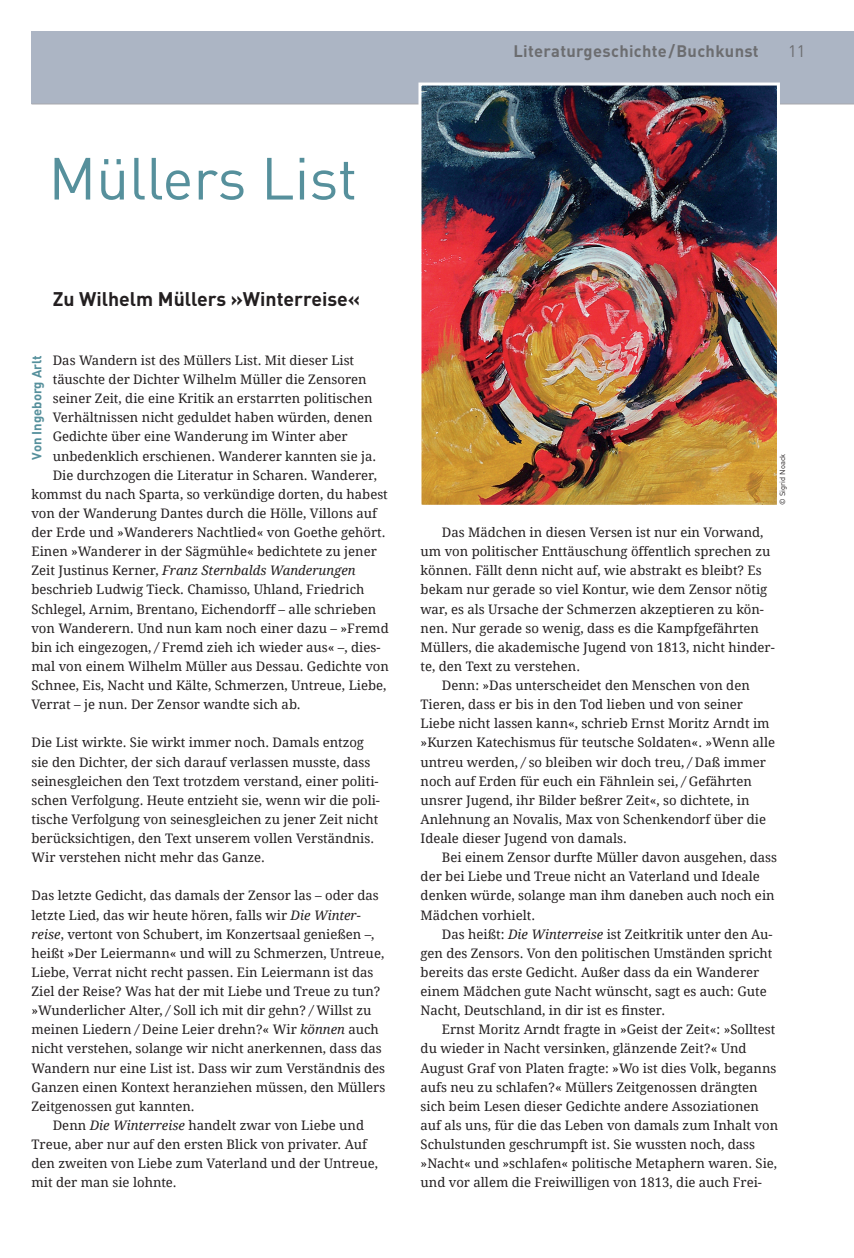
<style>
.page{position:relative;width:854px;height:1258px;background:#fff}
.page>*{position:absolute;margin:0;border:0;box-sizing:border-box;transform-origin:0 0}
.t1{font:58.5px "DINOT";color:#56909c}
.t2{font:700 19.5px "DINOT";color:#231f20}
.t3{font:700 16.5px "DINOT";letter-spacing:.02em;color:#6c6d70}
.t4{font:16.5px "DINOT";color:#6c6d70}
.t5{font:13.2px/19px "Droid Serif";color:#231f20}
.t6{font:italic 13.2px "Droid Serif";color:#231f20}
.t7{font:700 13.2px "DINOT";color:#56909c}
.t8{font:7.5px "DINOT";color:#231f20}
.s1{font-style:normal}
.s2{font-style:italic}
</style>
<div class="page">
<div style="left:31px;top:32px;width:823px;height:72px;background:#acb5c4"></div>
<hr style="left:31px;top:104px;width:823px;height:1px;background:#a8a9ad">
<img style="left:422px;top:87px;width:354px;height:417px">
<div style="left:418px;top:83px;width:362px;height:425px;border:3px solid #fff"></div>
<p class="t3" style="left:513px;top:40px;width:247px">Literaturgeschichte/Buchkunst</p>
<p class="t4" style="left:788px;top:40px;width:19px">11</p>
<h1 class="t1" style="left:49px;top:139px;width:310px">Müllers List</h1>
<h2 class="t2" style="left:53px;top:285px;width:309px">Zu Wilhelm Müllers »Winterreise«</h2>
<p class="t5" style="left:53px;top:351px;width:303px">Das Wandern ist des Müllers List. Mit dieser List</p>
<p class="t5" style="left:53px;top:370px;width:315px">täuschte der Dichter Wilhelm Müller die Zensoren</p>
<p class="t5" style="left:53px;top:389px;width:321px">seiner Zeit, die eine Kritik an erstarrten politischen</p>
<p class="t5" style="left:53px;top:408px;width:321px">Verhältnissen nicht geduldet haben würden, denen</p>
<p class="t5" style="left:53px;top:427px;width:296px">Gedichte über eine Wanderung im Winter aber</p>
<p class="t5" style="left:53px;top:446px;width:325px">unbedenklich erschienen. Wanderer kannten sie ja.</p>
<p class="t5" style="left:53px;top:465px;width:326px">Die durchzogen die Literatur in Scharen. Wanderer,</p>
<p class="t5" style="left:31px;top:485px;width:358px">kommst du nach Sparta, so verkündige dorten, du habest</p>
<p class="t5" style="left:31px;top:504px;width:347px">von der Wanderung Dantes durch die Hölle, Villons auf</p>
<p class="t5" style="left:31px;top:523px;width:356px">der Erde und »Wanderers Nachtlied« von Goethe gehört.</p>
<p class="t5" style="left:31px;top:542px;width:347px">Einen »Wanderer in der Sägmühle« bedichtete zu jener</p>
<p class="t6" style="left:31px;top:562px;width:326px"><span class="s1">Zeit Justinus Kerner,</span> Franz Sternbalds Wanderungen</p>
<p class="t5" style="left:31px;top:580px;width:334px">beschrieb Ludwig Tieck. Chamisso, Uhland, Friedrich</p>
<p class="t5" style="left:31px;top:599px;width:346px">Schlegel, Arnim, Brentano, Eichendorff – alle schrieben</p>
<p class="t5" style="left:31px;top:618px;width:359px">von Wanderern. Und nun kam noch einer dazu – »Fremd</p>
<p class="t5" style="left:31px;top:638px;width:351px">bin ich eingezogen, <span class="s2">/</span> Fremd zieh ich wieder aus« –, dies-</p>
<p class="t5" style="left:31px;top:657px;width:359px">mal von einem Wilhelm Müller aus Dessau. Gedichte von</p>
<p class="t5" style="left:31px;top:676px;width:356px">Schnee, Eis, Nacht und Kälte, Schmerzen, Untreue, Liebe,</p>
<p class="t5" style="left:31px;top:695px;width:271px">Verrat – je nun. Der Zensor wandte sich ab.</p>
<p class="t5" style="left:31px;top:733px;width:350px">Die List wirkte. Sie wirkt immer noch. Damals entzog sie den Dichter, der sich darauf verlassen musste, dass seinesgleichen den Text trotzdem verstand, einer politi&shy;schen Verfolgung. Heute entzieht sie, wenn wir die poli&shy;tische Verfolgung von seinesgleichen zu jener Zeit nicht berücksichtigen, den Text unserem vollen Verständnis.<br>Wir verstehen nicht mehr das Ganze.</p>
<p class="t5" style="left:31px;top:886px;width:349px">Das letzte Gedicht, das damals der Zensor las – oder das</p>
<p class="t5" style="left:31px;top:905px;width:331px">letzte Lied, das wir heute hören, falls wir <span class="s2">Die Winter-</span></p>
<p class="t5" style="left:31px;top:924px;width:345px"><span class="s2">reise</span>, vertont von Schubert, im Konzertsaal genießen –,</p>
<p class="t5" style="left:31px;top:944px;width:354px">heißt »Der Leiermann« und will zu Schmerzen, Untreue,</p>
<p class="t5" style="left:31px;top:963px;width:343px">Liebe, Verrat nicht recht passen. Ein Leiermann ist das</p>
<p class="t5" style="left:31px;top:982px;width:350px">Ziel der Reise? Was hat der mit Liebe und Treue zu tun?</p>
<p class="t5" style="left:31px;top:1001px;width:342px">»Wunderlicher Alter, <span class="s2">/</span> Soll ich mit dir gehn? <span class="s2">/</span> Willst zu</p>
<p class="t5" style="left:31px;top:1020px;width:349px">meinen Liedern <span class="s2">/</span> Deine Leier drehn?« Wir <span class="s2">können</span> auch</p>
<p class="t5" style="left:31px;top:1039px;width:352px">nicht verstehen, solange wir nicht anerkennen, dass das</p>
<p class="t5" style="left:31px;top:1058px;width:355px">Wandern nur eine List ist. Dass wir zum Verständnis des</p>
<p class="t5" style="left:31px;top:1077px;width:355px">Ganzen einen Kontext heranziehen müssen, den Müllers</p>
<p class="t5" style="left:31px;top:1096px;width:165px">Zeitgenossen gut kannten.</p>
<p class="t5" style="left:53px;top:1116px;width:313px">Denn <span class="s2">Die Winterreise</span> handelt zwar von Liebe und</p>
<p class="t5" style="left:31px;top:1135px;width:337px">Treue, aber nur auf den ersten Blick von privater. Auf</p>
<p class="t5" style="left:31px;top:1154px;width:348px">den zweiten von Liebe zum Vaterland und der Untreue,</p>
<p class="t5" style="left:31px;top:1173px;width:147px">mit der man sie lohnte.</p>
<p class="t7" style="left:28px;top:459px;width:106px;rotate:-90deg">Von Ingeborg Arlt</p>
<p class="t8" style="left:777px;top:505px;width:52px;rotate:-90deg">© Sigrid Noack</p>
<p class="t5" style="left:442px;top:523px;width:323px">Das Mädchen in diesen Versen ist nur ein Vorwand,</p>
<p class="t5" style="left:421px;top:542px;width:351px">um von politischer Enttäuschung öffentlich sprechen zu</p>
<p class="t5" style="left:421px;top:561px;width:343px">können. Fällt denn nicht auf, wie abstrakt es bleibt? Es</p>
<p class="t5" style="left:421px;top:580px;width:348px">bekam nur gerade so viel Kontur, wie dem Zensor nötig</p>
<p class="t5" style="left:421px;top:599px;width:345px">war, es als Ursache der Schmerzen akzeptieren zu kön-</p>
<p class="t5" style="left:421px;top:618px;width:340px">nen. Nur gerade so wenig, dass es die Kampfgefährten</p>
<p class="t5" style="left:421px;top:638px;width:356px">Müllers, die akademische Jugend von 1813, nicht hinder-</p>
<p class="t5" style="left:421px;top:657px;width:161px">te, den Text zu verstehen.</p>
<p class="t5" style="left:442px;top:676px;width:309px">Denn: »Das unterscheidet den Menschen von den</p>
<p class="t5" style="left:421px;top:695px;width:324px">Tieren, dass er bis in den Tod lieben und von seiner</p>
<p class="t5" style="left:421px;top:714px;width:350px">Liebe nicht lassen kann«, schrieb Ernst Moritz Arndt im</p>
<p class="t5" style="left:421px;top:733px;width:356px">»Kurzen Katechismus für teutsche Soldaten«. »Wenn alle</p>
<p class="t5" style="left:421px;top:752px;width:347px">untreu werden, <span class="s2">/</span> so bleiben wir doch treu, <span class="s2">/</span> Daß immer</p>
<p class="t5" style="left:421px;top:771px;width:333px">noch auf Erden für euch ein Fähnlein sei, <span class="s2">/</span> Gefährten</p>
<p class="t5" style="left:421px;top:791px;width:330px">unsrer Jugend, ihr Bilder beßrer Zeit«, so dichtete, in</p>
<p class="t5" style="left:421px;top:810px;width:347px">Anlehnung an Novalis, Max von Schenkendorf über die</p>
<p class="t5" style="left:421px;top:829px;width:208px">Ideale dieser Jugend von damals.</p>
<p class="t5" style="left:442px;top:848px;width:337px">Bei einem Zensor durfte Müller davon ausgehen, dass</p>
<p class="t5" style="left:421px;top:867px;width:341px">der bei Liebe und Treue nicht an Vaterland und Ideale</p>
<p class="t5" style="left:421px;top:886px;width:356px">denken würde, solange man ihm daneben auch noch ein</p>
<p class="t5" style="left:421px;top:905px;width:116px">Mädchen vorhielt.</p>
<p class="t5" style="left:442px;top:924px;width:332px">Das heißt: <span class="s2">Die Winterreise</span> ist Zeitkritik unter den Au-</p>
<p class="t5" style="left:421px;top:944px;width:353px">gen des Zensors. Von den politischen Umständen spricht</p>
<p class="t5" style="left:421px;top:963px;width:340px">bereits das erste Gedicht. Außer dass da ein Wanderer</p>
<p class="t5" style="left:421px;top:982px;width:348px">einem Mädchen gute Nacht wünscht, sagt es auch: Gute</p>
<p class="t5" style="left:421px;top:1001px;width:246px">Nacht, Deutschland, in dir ist es finster.</p>
<p class="t5" style="left:442px;top:1020px;width:335px">Ernst Moritz Arndt fragte in »Geist der Zeit«: »Solltest</p>
<p class="t5" style="left:421px;top:1039px;width:327px">du wieder in Nacht versinken, glänzende Zeit?« Und</p>
<p class="t5" style="left:421px;top:1058px;width:357px">August Graf von Platen fragte: »Wo ist dies Volk, beganns</p>
<p class="t5" style="left:421px;top:1077px;width:339px">aufs neu zu schlafen?« Müllers Zeitgenossen drängten</p>
<p class="t5" style="left:421px;top:1097px;width:340px">sich beim Lesen dieser Gedichte andere Assoziationen</p>
<p class="t5" style="left:421px;top:1116px;width:359px">auf als uns, für die das Leben von damals zum Inhalt von</p>
<p class="t5" style="left:421px;top:1135px;width:336px">Schulstunden geschrumpft ist. Sie wussten noch, dass</p>
<p class="t5" style="left:421px;top:1154px;width:358px">»Nacht« und »schlafen« politische Metaphern waren. Sie,</p>
<p class="t5" style="left:421px;top:1173px;width:343px">und vor allem die Freiwilligen von 1813, die auch Frei-</p>
</div>
